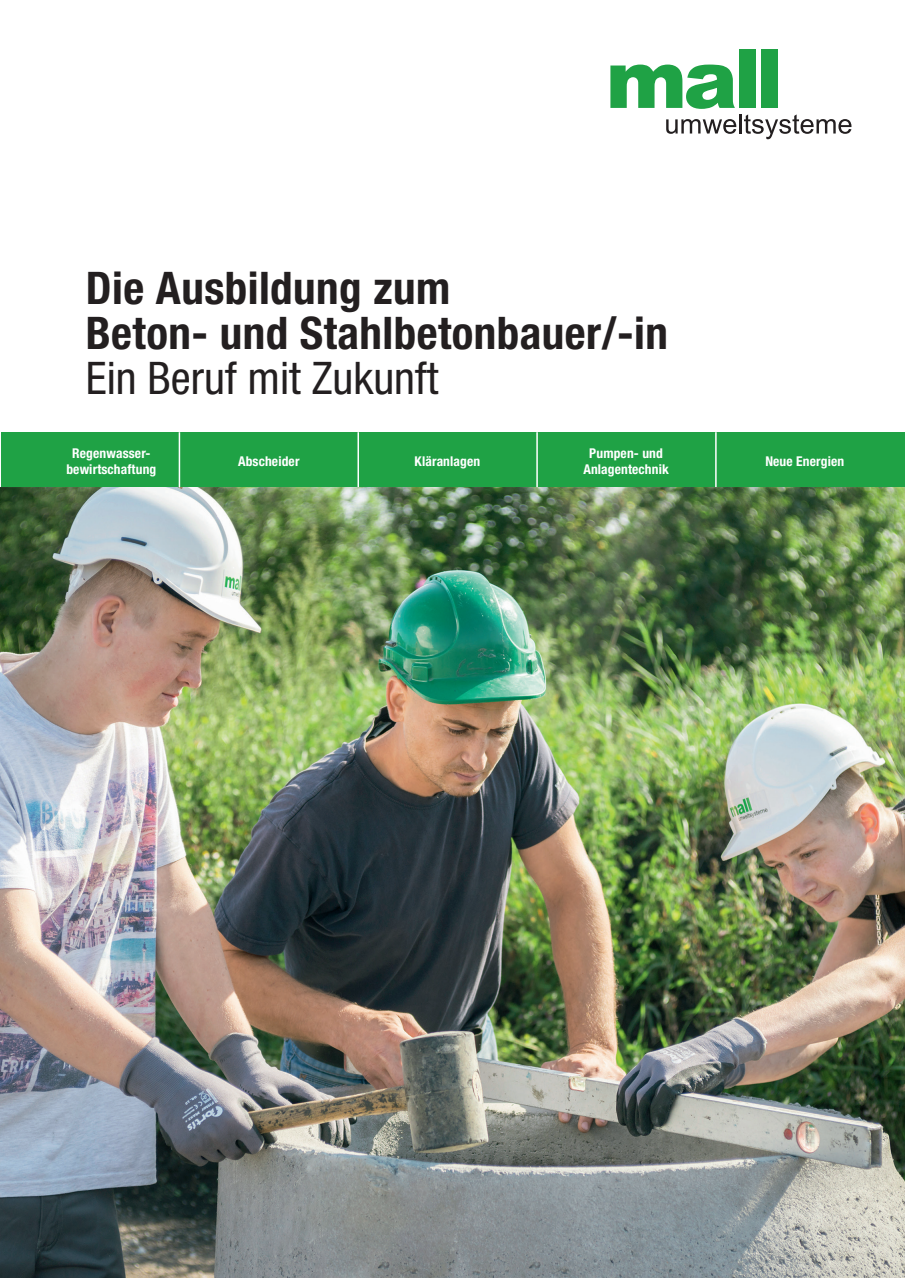
<style>
.page{position:relative;width:905px;height:1278px;background:#fff}
.page>*{position:absolute;margin:0;border:0;box-sizing:border-box;transform-origin:0 0}
.t1{font:700 condensed 45px/45px "Helvetica Neue";letter-spacing:.01em;color:#231f20}
.t2{font:condensed 45px "Helvetica Neue";color:#231f20}
.t3{font:700 condensed 13.5px/16.2px "Helvetica Neue";letter-spacing:.01em;color:#fff;text-align:center}
</style>
<div class="page">
<svg style="left:610px;top:65px;width:125px;height:44px"></svg>
<div style="left:739px;top:49px;width:16px;height:59px;background:#1fa245"></div>
<div style="left:761px;top:49px;width:16px;height:59px;background:#1fa245"></div>
<svg style="left:666px;top:119px;width:70px;height:15px"></svg>
<hr style="left:739px;top:114px;width:2px;height:20px;background:#231f20">
<svg style="left:744px;top:114px;width:107px;height:25px"></svg>
<div style="left:1px;top:432px;width:178px;height:58px;background:#1fa245"></div>
<div style="left:179px;top:432px;width:179px;height:58px;background:#1fa245"></div>
<div style="left:358px;top:432px;width:179px;height:58px;background:#1fa245"></div>
<div style="left:537px;top:432px;width:178px;height:58px;background:#1fa245"></div>
<div style="left:715px;top:432px;width:189px;height:58px;background:#1fa245"></div>
<hr style="left:179px;top:432px;width:1px;height:58px;background:#fff">
<hr style="left:357px;top:432px;width:2px;height:58px;background:#fff">
<hr style="left:536px;top:432px;width:2px;height:58px;background:#fff">
<hr style="left:715px;top:432px;width:1px;height:58px;background:#fff">
<img style="left:1px;top:487px;width:903px;height:791px">
<h1 class="t1" style="left:86px;top:265px;width:583px">Die Ausbildung zum<br>Beton- und Stahlbetonbauer/-in</h1>
<h1 class="t2" style="left:86px;top:352px;width:354px">Ein Beruf mit Zukunft</h1>
<p class="t3" style="left:66px;top:445px;width:91px">Regenwasser&shy;bewirtschaftung</p>
<p class="t3" style="left:414px;top:453px;width:67px">Kläranlagen</p>
<p class="t3" style="left:583px;top:445px;width:87px">Pumpen- und<br>Anlagentechnik</p>
<p class="t3" style="left:238px;top:453px;width:63px">Abscheider</p>
<p class="t3" style="left:765px;top:453px;width:80px">Neue Energien</p>
</div>
